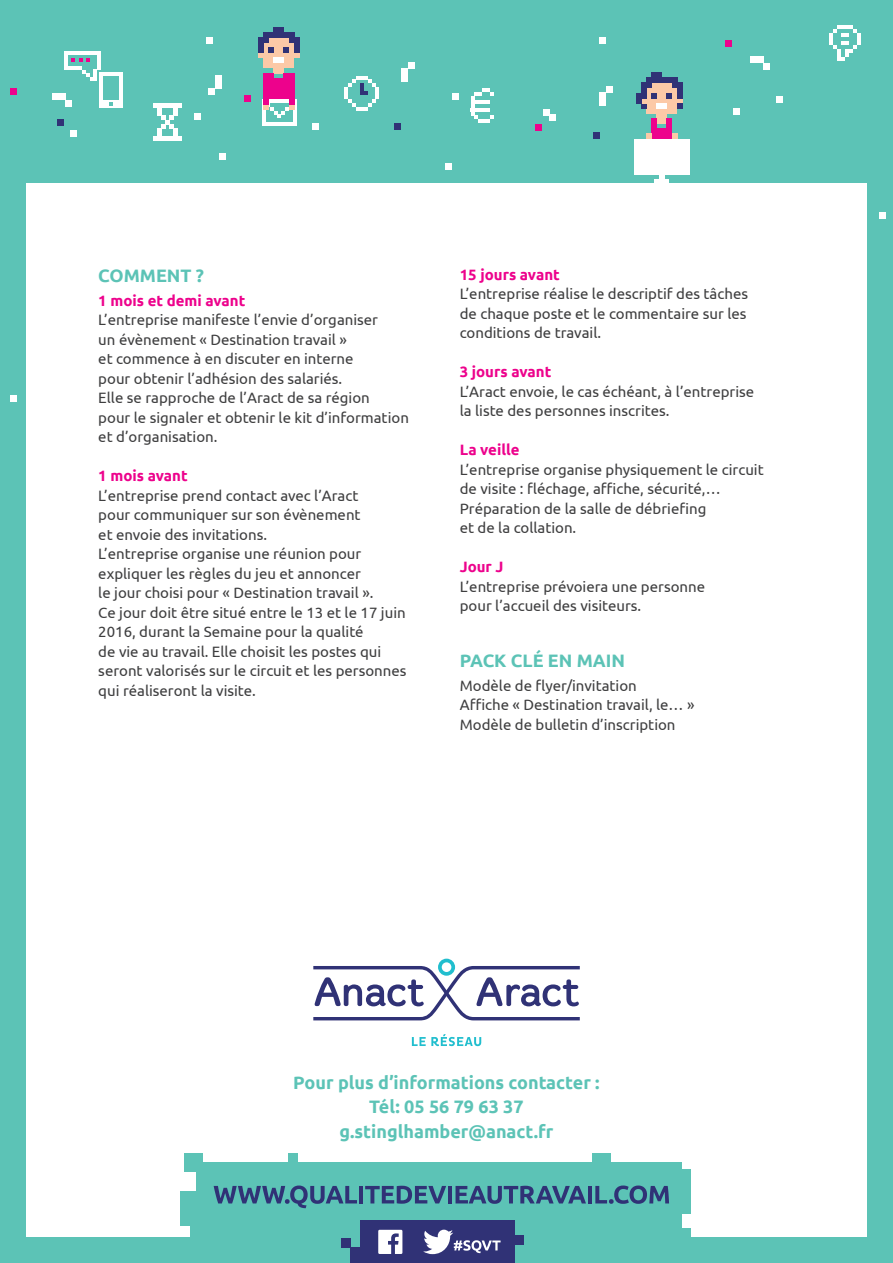
<style>
.page{position:relative;width:893px;height:1263px;background:#fff}
.page>*{position:absolute;margin:0;border:0;box-sizing:border-box;transform-origin:0 0}
.t1{font:700 18px/24.5px "Ubuntu";color:#5cc3b6;text-align:center}
.t2{font:15px/19.5px "Ubuntu";color:#3e3e3f}
.t3{font:700 15px "Ubuntu";color:#ed028c}
</style>
<div class="page">
<div style="left:0;top:0;width:893px;height:183px;background:#5cc3b6"></div>
<div style="left:0;top:0;width:26px;height:1263px;background:#5cc3b6"></div>
<div style="left:867px;top:0;width:26px;height:1263px;background:#5cc3b6"></div>
<div style="left:0;top:1237px;width:893px;height:26px;background:#5cc3b6"></div>
<div style="left:196px;top:1162px;width:485px;height:76px;background:#5cc3b6"></div>
<div style="left:181px;top:1191px;width:15px;height:35px;background:#5cc3b6"></div>
<div style="left:288px;top:1153px;width:10px;height:10px;background:#5cc3b6"></div>
<div style="left:681px;top:1169px;width:9px;height:44px;background:#5cc3b6"></div>
<div style="left:681px;top:1228px;width:9px;height:19px;background:#5cc3b6"></div>
<div style="left:190px;top:1191px;width:11px;height:56px;background:#5cc3b6"></div>
<div style="left:184px;top:1152px;width:19px;height:19px;background:#5cc3b6"></div>
<div style="left:592px;top:1152px;width:19px;height:19px;background:#5cc3b6"></div>
<svg style="left:214px;top:1185px;width:143px;height:23px"></svg>
<hr style="left:359px;top:1186px;width:4px;height:17px;background:#303276">
<svg style="left:365px;top:1186px;width:81px;height:18px"></svg>
<hr style="left:448px;top:1186px;width:4px;height:17px;background:#303276">
<svg style="left:455px;top:1186px;width:131px;height:18px"></svg>
<hr style="left:588px;top:1186px;width:4px;height:17px;background:#303276">
<svg style="left:595px;top:1185px;width:74px;height:19px"></svg>
<div style="left:351px;top:1247px;width:9px;height:16px;background:#303276"></div>
<div style="left:360px;top:1220px;width:154px;height:43px;background:#303276"></div>
<svg style="left:378px;top:1230px;width:24px;height:24px"></svg>
<svg style="left:423px;top:1229px;width:78px;height:25px"></svg>
<div style="left:514px;top:1235px;width:10px;height:9px;background:#303276"></div>
<div style="left:341px;top:1238px;width:10px;height:9px;background:#303276"></div>
<svg style="left:636px;top:73px;width:46px;height:66px"></svg>
<svg style="left:659px;top:174px;width:5px;height:5px"></svg>
<div style="left:655px;top:179px;width:14px;height:6px;background:#fff"></div>
<div style="left:634px;top:139px;width:56px;height:35px;background:#fff"></div>
<div style="left:153px;top:103px;width:29px;height:5px;background:#fff"></div>
<div style="left:153px;top:136px;width:29px;height:5px;background:#fff"></div>
<svg style="left:157px;top:108px;width:21px;height:28px"></svg>
<svg style="left:344px;top:76px;width:35px;height:35px"></svg>
<svg style="left:471px;top:88px;width:23px;height:35px"></svg>
<hr style="left:478px;top:108px;width:12px;height:4px;background:#fff">
<hr style="left:471px;top:108px;width:13px;height:4px;background:#fff">
<svg style="left:453px;top:93px;width:6px;height:6px"></svg>
<div style="left:408px;top:63px;width:7px;height:6px;background:#fff"></div>
<div style="left:402px;top:69px;width:6px;height:13px;background:#fff"></div>
<svg style="left:66px;top:100px;width:6px;height:6px"></svg>
<div style="left:52px;top:94px;width:14px;height:6px;background:#fff"></div>
<div style="left:543px;top:109px;width:7px;height:7px;background:#fff"></div>
<div style="left:593px;top:132px;width:7px;height:7px;background:#303276"></div>
<div style="left:549px;top:115px;width:7px;height:6px;background:#fff"></div>
<div style="left:535px;top:124px;width:7px;height:7px;background:#ed028c"></div>
<svg style="left:733px;top:108px;width:6px;height:6px"></svg>
<svg style="left:776px;top:97px;width:6px;height:6px"></svg>
<div style="left:763px;top:63px;width:7px;height:7px;background:#fff"></div>
<div style="left:750px;top:57px;width:14px;height:6px;background:#fff"></div>
<div style="left:194px;top:113px;width:7px;height:7px;background:#fff"></div>
<svg style="left:600px;top:37px;width:6px;height:6px"></svg>
<div style="left:206px;top:37px;width:7px;height:6px;background:#fff"></div>
<div style="left:70px;top:130px;width:7px;height:7px;background:#fff"></div>
<svg style="left:11px;top:88px;width:6px;height:6px"></svg>
<div style="left:220px;top:153px;width:6px;height:7px;background:#fff"></div>
<svg style="left:244px;top:96px;width:6px;height:6px"></svg>
<div style="left:57px;top:119px;width:7px;height:7px;background:#303276"></div>
<div style="left:394px;top:123px;width:6px;height:7px;background:#303276"></div>
<div style="left:725px;top:40px;width:6px;height:7px;background:#ed028c"></div>
<div style="left:312px;top:123px;width:7px;height:7px;background:#fff"></div>
<svg style="left:879px;top:213px;width:6px;height:6px"></svg>
<div style="left:445px;top:164px;width:7px;height:6px;background:#fff"></div>
<div style="left:11px;top:395px;width:6px;height:7px;background:#fff"></div>
<hr style="left:68px;top:66px;width:14px;height:4px;background:#fff">
<hr style="left:64px;top:51px;width:4px;height:19px;background:#fff">
<hr style="left:68px;top:51px;width:33px;height:4px;background:#fff">
<hr style="left:97px;top:55px;width:4px;height:15px;background:#fff">
<svg style="left:82px;top:70px;width:15px;height:11px"></svg>
<svg style="left:71px;top:58px;width:19px;height:4px"></svg>
<div style="left:99px;top:73px;width:24px;height:35px;background:#fff"></div>
<div style="left:103px;top:76px;width:16px;height:24px;background:#5cc3b6"></div>
<svg style="left:109px;top:102px;width:4px;height:3px"></svg>
<svg style="left:829px;top:26px;width:31px;height:35px"></svg>
<hr style="left:262px;top:103px;width:4px;height:23px;background:#fff">
<hr style="left:266px;top:122px;width:27px;height:4px;background:#fff">
<hr style="left:293px;top:103px;width:3px;height:23px;background:#fff">
<svg style="left:258px;top:27px;width:41px;height:91px"></svg>
<svg style="left:412px;top:1034px;width:69px;height:12px"></svg>
<svg style="left:313px;top:959px;width:267px;height:61px"></svg>
<div style="left:606px;top:86px;width:6px;height:7px;background:#fff"></div>
<div style="left:600px;top:92px;width:6px;height:14px;background:#fff"></div>
<div style="left:208px;top:88px;width:7px;height:7px;background:#fff"></div>
<div style="left:215px;top:75px;width:6px;height:14px;background:#fff"></div>
<p class="t1" style="left:98px;top:263px;width:107px">COMMENT ?</p>
<p class="t3" style="left:98px;top:291px;width:149px">1 mois et demi avant</p>
<p class="t2" style="left:98px;top:310px;width:312px">L’entreprise manifeste l’envie d’organiser<br>un évènement « Destination travail »<br>et commence à en discuter en interne<br>pour obtenir l’adhésion des salariés.<br>Elle se rapproche de l’Aract de sa région<br>pour le signaler et obtenir le kit d’information et d’organisation.</p>
<p class="t3" style="left:98px;top:467px;width:91px">1 mois avant</p>
<p class="t2" style="left:98px;top:485px;width:310px">L’entreprise prend contact avec l’Aract<br>pour communiquer sur son évènement<br>et envoie des invitations.<br>L’entreprise organise une réunion pour expliquer les règles du jeu et annoncer<br>le jour choisi pour « Destination travail ».<br>Ce jour doit être situé entre le 13 et le 17 juin 2016, durant la Semaine pour la qualité<br>de vie au travail. Elle choisit les postes qui seront valorisés sur le circuit et les personnes qui réaliseront la visite.</p>
<p class="t3" style="left:460px;top:265px;width:102px">15 jours avant</p>
<p class="t2" style="left:460px;top:283px;width:290px;text-align:justify">L’entreprise réalise le descriptif des tâches de chaque poste et le commentaire sur les conditions de travail.</p>
<p class="t3" style="left:460px;top:363px;width:93px">3 jours avant</p>
<p class="t2" style="left:460px;top:381px;width:296px">L’Aract envoie, le cas échéant, à l’entreprise la liste des personnes inscrites.</p>
<p class="t3" style="left:460px;top:441px;width:61px">La veille</p>
<p class="t2" style="left:460px;top:459px;width:306px">L’entreprise organise physiquement le circuit de visite : fléchage, affiche, sécurité,… Préparation de la salle de débriefing<br>et de la collation.</p>
<p class="t3" style="left:460px;top:558px;width:45px">Jour J</p>
<p class="t2" style="left:460px;top:576px;width:247px">L’entreprise prévoiera une personne pour l’accueil des visiteurs.</p>
<p class="t1" style="left:460px;top:648px;width:156px">PACK CLÉ EN MAIN</p>
<p class="t2" style="left:460px;top:675px;width:236px">Modèle de flyer/invitation<br>Affiche « Destination travail, le… »<br>Modèle de bulletin d’inscription</p>
<p class="t1" style="left:293px;top:1070px;width:308px">Pour plus d’informations contacter :<br>Tél: 05 56 79 63 37 g.stinglhamber@anact.fr</p>
</div>
